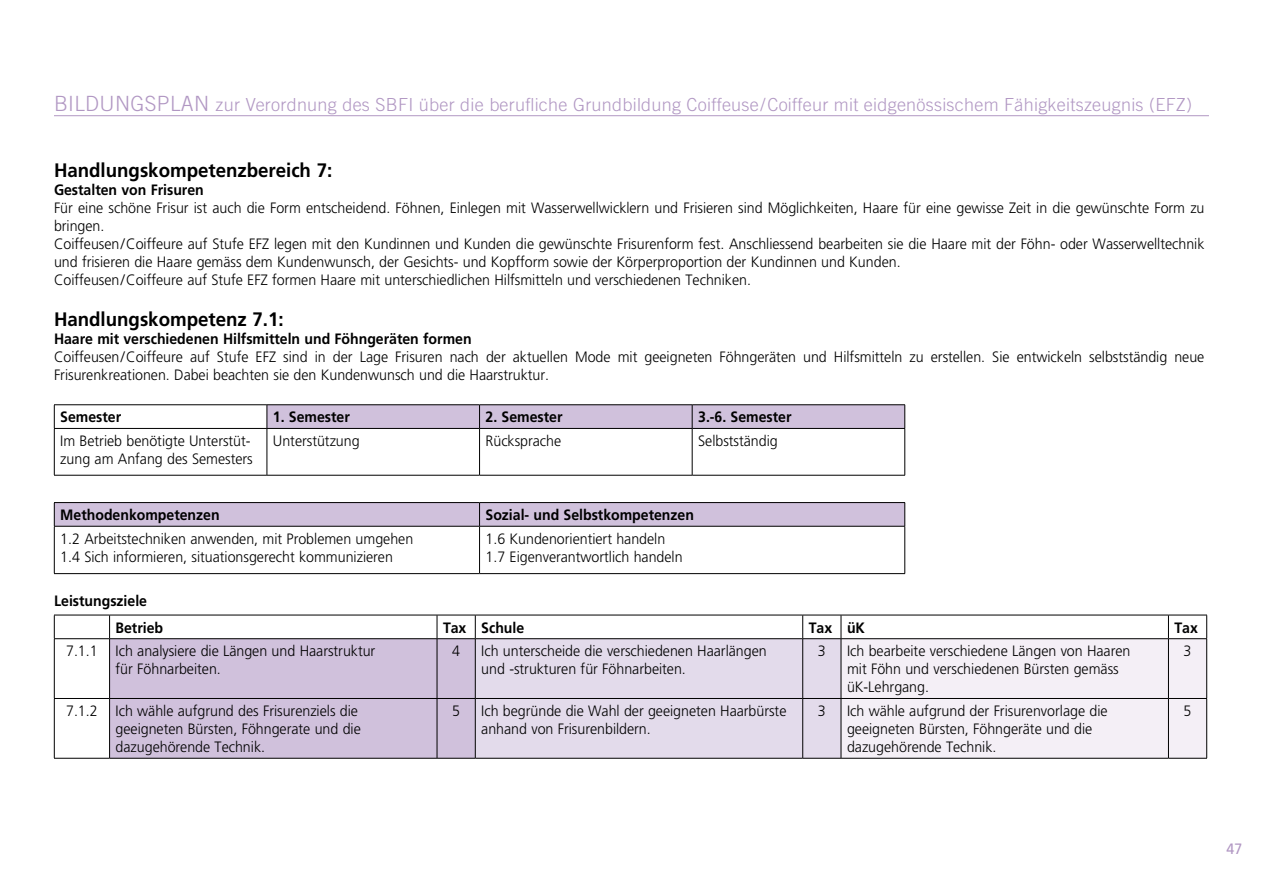
<style>
.page{position:relative;width:1263px;height:893px;background:#fff}
.page>*{position:absolute;margin:0;border:0;box-sizing:border-box;transform-origin:0 0}
.t1{font:700 19.5px "Frutiger";color:#000;scale:.96 1}
.t2{font:300 18px "Trade Gothic";letter-spacing:.015em;color:#b197c3}
.t3{font:300 15px/18px "Frutiger";color:#000;scale:.95 1}
.t4{font:700 15px/26.2px "Frutiger";color:#000;scale:.94 1}
.t5{font:15px "Frutiger";color:#b197c3;scale:.94 1}
.s1{font-size:21px}
</style>
<div class="page">
<hr style="left:54px;top:115px;width:1155px;height:1px;background:#b197c3">
<hr style="left:54px;top:527px;width:1px;height:46px;background:#000">
<hr style="left:479px;top:527px;width:1px;height:46px;background:#000">
<hr style="left:904px;top:527px;width:1px;height:46px;background:#000">
<hr style="left:54px;top:573px;width:425px;height:1px;background:#000">
<hr style="left:479px;top:573px;width:426px;height:1px;background:#000">
<hr style="left:54px;top:502px;width:425px;height:1px;background:#000">
<hr style="left:54px;top:526px;width:425px;height:1px;background:#000">
<hr style="left:479px;top:502px;width:426px;height:1px;background:#000">
<svg style="left:54px;top:503px;width:851px;height:23px"></svg>
<hr style="left:479px;top:526px;width:426px;height:1px;background:#000">
<hr style="left:54px;top:404px;width:213px;height:1px;background:#000">
<svg style="left:54px;top:405px;width:1px;height:23px"></svg>
<hr style="left:54px;top:428px;width:213px;height:1px;background:#000">
<hr style="left:54px;top:429px;width:1px;height:46px;background:#000">
<hr style="left:267px;top:429px;width:1px;height:46px;background:#000">
<hr style="left:479px;top:429px;width:1px;height:46px;background:#000">
<hr style="left:692px;top:429px;width:1px;height:46px;background:#000">
<hr style="left:904px;top:429px;width:1px;height:46px;background:#000">
<hr style="left:54px;top:475px;width:213px;height:1px;background:#000">
<hr style="left:267px;top:475px;width:212px;height:1px;background:#000">
<hr style="left:479px;top:475px;width:213px;height:1px;background:#000">
<hr style="left:692px;top:475px;width:213px;height:1px;background:#000">
<hr style="left:267px;top:404px;width:212px;height:1px;background:#000">
<hr style="left:267px;top:428px;width:212px;height:1px;background:#000">
<hr style="left:479px;top:404px;width:213px;height:1px;background:#000">
<hr style="left:479px;top:428px;width:213px;height:1px;background:#000">
<hr style="left:692px;top:404px;width:213px;height:1px;background:#000">
<svg style="left:267px;top:405px;width:638px;height:23px"></svg>
<hr style="left:692px;top:428px;width:213px;height:1px;background:#000">
<hr style="left:54px;top:615px;width:56px;height:1px;background:#000">
<svg style="left:54px;top:615px;width:1px;height:23px"></svg>
<svg style="left:109px;top:615px;width:1098px;height:143px"></svg>
<hr style="left:54px;top:638px;width:56px;height:1px;background:#000">
<hr style="left:54px;top:639px;width:1px;height:59px;background:#000">
<hr style="left:54px;top:698px;width:56px;height:1px;background:#000">
<hr style="left:54px;top:699px;width:1px;height:59px;background:#000">
<hr style="left:54px;top:758px;width:56px;height:1px;background:#000">
<hr style="left:110px;top:638px;width:327px;height:1px;background:#000">
<hr style="left:109px;top:639px;width:1px;height:59px;background:#000">
<hr style="left:437px;top:638px;width:38px;height:1px;background:#000">
<hr style="left:437px;top:639px;width:1px;height:59px;background:#000">
<hr style="left:110px;top:698px;width:327px;height:1px;background:#000">
<hr style="left:109px;top:699px;width:1px;height:59px;background:#000">
<hr style="left:110px;top:758px;width:327px;height:1px;background:#000">
<hr style="left:437px;top:698px;width:38px;height:1px;background:#000">
<hr style="left:437px;top:699px;width:1px;height:59px;background:#000">
<hr style="left:437px;top:758px;width:38px;height:1px;background:#000">
<hr style="left:475px;top:638px;width:328px;height:1px;background:#000">
<hr style="left:475px;top:639px;width:1px;height:59px;background:#000">
<hr style="left:803px;top:638px;width:38px;height:1px;background:#000">
<hr style="left:802px;top:639px;width:1px;height:59px;background:#000">
<hr style="left:475px;top:698px;width:328px;height:1px;background:#000">
<hr style="left:475px;top:699px;width:1px;height:59px;background:#000">
<hr style="left:475px;top:758px;width:328px;height:1px;background:#000">
<hr style="left:803px;top:698px;width:38px;height:1px;background:#000">
<hr style="left:802px;top:699px;width:1px;height:59px;background:#000">
<hr style="left:803px;top:758px;width:38px;height:1px;background:#000">
<hr style="left:841px;top:638px;width:327px;height:1px;background:#000">
<hr style="left:841px;top:639px;width:1px;height:59px;background:#000">
<hr style="left:1168px;top:638px;width:39px;height:1px;background:#000">
<hr style="left:1168px;top:639px;width:1px;height:59px;background:#000">
<hr style="left:1206px;top:639px;width:1px;height:59px;background:#000">
<hr style="left:841px;top:698px;width:327px;height:1px;background:#000">
<hr style="left:841px;top:699px;width:1px;height:59px;background:#000">
<hr style="left:841px;top:758px;width:327px;height:1px;background:#000">
<hr style="left:1168px;top:698px;width:39px;height:1px;background:#000">
<hr style="left:1168px;top:699px;width:1px;height:59px;background:#000">
<hr style="left:1206px;top:699px;width:1px;height:59px;background:#000">
<hr style="left:1168px;top:758px;width:39px;height:1px;background:#000">
<p class="t2" style="left:54px;top:94px;width:1140px"><span class="s1">Bildungsplan</span> zur Verordnung des SBFI über die berufliche Grundbildung Coiffeuse/Coiffeur mit eidgenössischem Fähigkeitszeugnis (EFZ)</p>
<h1 class="t1" style="left:54px;top:159px;width:291px">Handlungskompetenzbereich 7:</h1>
<p class="t4" style="left:54px;top:176px;width:161px">Gestalten von Frisuren</p>
<p class="t3" style="left:54px;top:199px;width:1212px">Für eine schöne Frisur ist auch die Form entscheidend. Föhnen, Einlegen mit Wasserwellwicklern und Frisieren sind Möglichkeiten, Haare für eine gewisse Zeit in die gewünschte Form zu bringen.<br>Coiffeusen/Coiffeure auf Stufe EFZ legen mit den Kundinnen und Kunden die gewünschte Frisurenform fest. Anschliessend bearbeiten sie die Haare mit der Föhn- oder Wasserwelltechnik und frisieren die Haare gemäss dem Kundenwunsch, der Gesichts- und Kopfform sowie der Körperproportion der Kundinnen und Kunden.<br>Coiffeusen/Coiffeure auf Stufe EFZ formen Haare mit unterschiedlichen Hilfsmitteln und verschiedenen Techniken.</p>
<h1 class="t1" style="left:54px;top:308px;width:241px">Handlungskompetenz 7.1:</h1>
<p class="t4" style="left:54px;top:326px;width:446px">Haare mit verschiedenen Hilfsmitteln und Föhngeräten formen</p>
<p class="t3" style="left:54px;top:348px;width:1212px">Coiffeusen/Coiffeure auf Stufe EFZ sind in der Lage Frisuren nach der aktuellen Mode mit geeigneten Föhngeräten und Hilfsmitteln zu erstellen. Sie entwickeln selbstständig neue<br>Frisurenkreationen. Dabei beachten sie den Kundenwunsch und die Haarstruktur.</p>
<p class="t4" style="left:60px;top:404px;width:66px">Semester</p>
<p class="t4" style="left:273px;top:404px;width:83px">1. Semester</p>
<p class="t4" style="left:485px;top:404px;width:83px">2. Semester</p>
<p class="t4" style="left:698px;top:404px;width:101px">3.-6. Semester</p>
<p class="t3" style="left:60px;top:432px;width:204px">Im Betrieb benötigte Unterstüt&shy;zung am Anfang des Semesters</p>
<p class="t3" style="left:273px;top:432px;width:93px">Unterstützung</p>
<p class="t3" style="left:485px;top:432px;width:81px">Rücksprache</p>
<p class="t3" style="left:698px;top:432px;width:85px">Selbstständig</p>
<p class="t4" style="left:60px;top:502px;width:171px">Methodenkompetenzen</p>
<p class="t4" style="left:485px;top:502px;width:223px">Sozial- und Selbstkompetenzen</p>
<p class="t3" style="left:60px;top:530px;width:373px">1.2 Arbeitstechniken anwenden, mit Problemen umgehen<br>1.4 Sich informieren, situationsgerecht kommunizieren</p>
<p class="t3" style="left:485px;top:530px;width:209px">1.6 Kundenorientiert handeln<br>1.7 Eigenverantwortlich handeln</p>
<p class="t4" style="left:116px;top:588px;width:52px;text-indent:-61px">Leistungsziele<br>Betrieb</p>
<p class="t4" style="left:443px;top:614px;width:88px">Tax Schule</p>
<p class="t4" style="left:809px;top:614px;width:61px">Tax üK</p>
<p class="t4" style="left:1174px;top:614px;width:26px">Tax</p>
<p class="t3" style="left:116px;top:642px;width:275px;text-indent:-49px">7.1.1 Ich analysiere die Längen und Haarstruktur für Föhnarbeiten.</p>
<p class="t3" style="left:452px;top:642px;width:10px">4</p>
<p class="t3" style="left:481px;top:642px;width:302px">Ich unterscheide die verschiedenen Haarlängen und -strukturen für Föhnarbeiten.</p>
<p class="t3" style="left:818px;top:642px;width:10px">3</p>
<p class="t3" style="left:847px;top:642px;width:300px">Ich bearbeite verschiedene Längen von Haaren mit Föhn und verschiedenen Bürsten gemäss üK-Lehrgang.</p>
<p class="t3" style="left:1183px;top:642px;width:10px">3</p>
<p class="t3" style="left:116px;top:702px;width:260px;text-indent:-49px">7.1.2 Ich wähle aufgrund des Frisurenziels die geeigneten Bürsten, Föhngerate und die dazugehörende Technik.</p>
<p class="t3" style="left:452px;top:702px;width:10px">5</p>
<p class="t3" style="left:481px;top:702px;width:323px">Ich begründe die Wahl der geeigneten Haarbürste anhand von Frisurenbildern.</p>
<p class="t3" style="left:818px;top:702px;width:10px">3</p>
<p class="t3" style="left:847px;top:702px;width:276px">Ich wähle aufgrund der Frisurenvorlage die geeigneten Bürsten, Föhngeräte und die dazugehörende Technik.</p>
<p class="t3" style="left:1183px;top:702px;width:10px">5</p>
<p class="t5" style="left:1226px;top:840px;width:18px">47</p>
</div>
